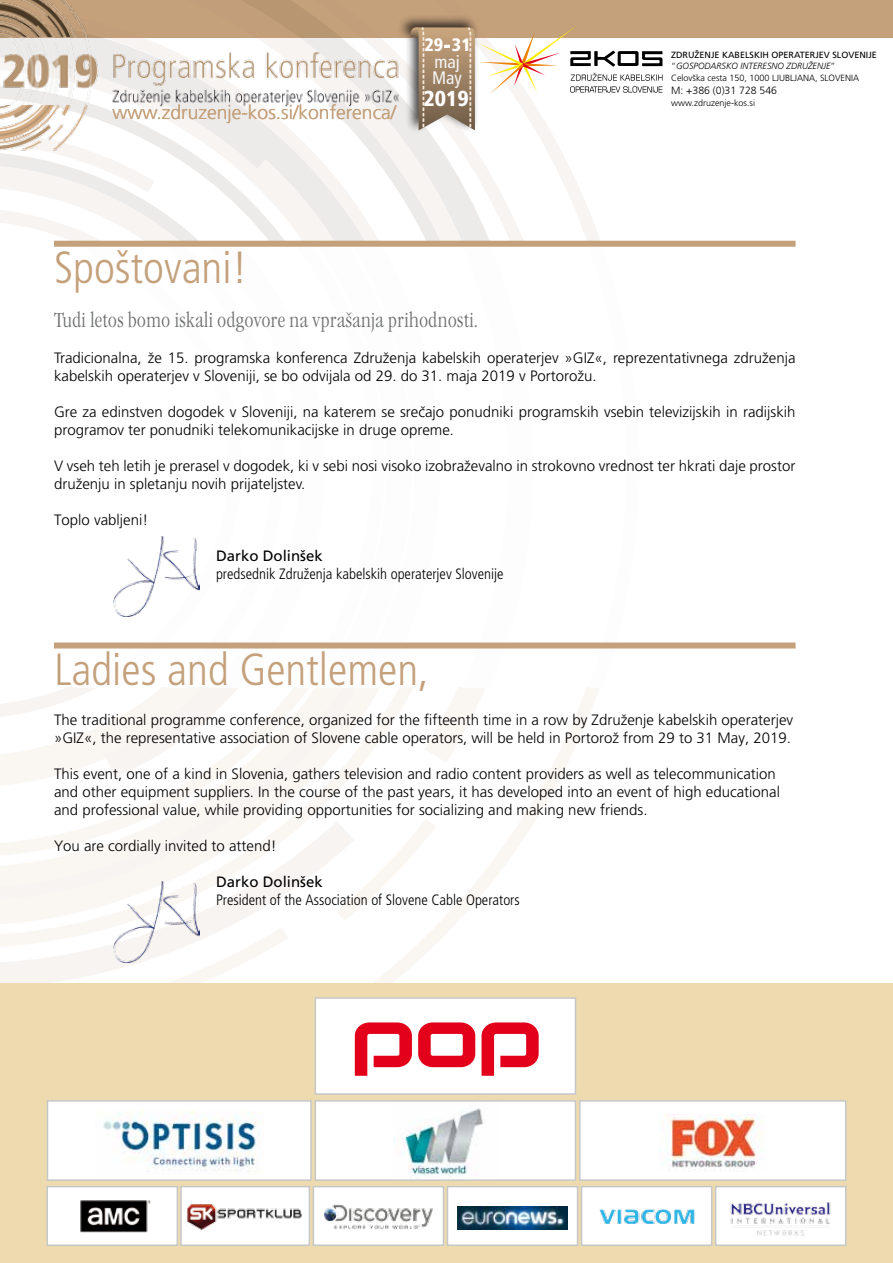
<style>
.page{position:relative;width:893px;height:1263px;background:#fff}
.page>*{position:absolute;margin:0;border:0;box-sizing:border-box;transform-origin:0 0}
.t1{font:300 condensed 45px "Frutiger LT Std";color:#c4a07b}
.t2{font:900 condensed 21.6px "Frutiger LT Std";color:#fff}
.t3{font:21px "Garamond Itc TEE Ligh Cond";color:#707172}
.t4{font:300 19.35px "Frutiger LT Std";color:#c4a07b}
.t5{font:condensed 18px "Frutiger LT Std";color:#f6f6f6}
.t6{font:900 condensed 18px "Frutiger LT Std";color:#fff}
.t7{font:300 15px/18px "Frutiger LT Std";color:#000}
.t8{font:300 condensed 15px "Frutiger LT Std";color:#000}
.t9{font:15px "Frutiger LT Std";color:#000}
.t10{font:300 10.5px "Frutiger LT Std";color:#000}
.t11{font:300 9px/11.9px "Frutiger LT Std";color:#000}
.s1{font-weight:400}
.s2{font-style:italic}
</style>
<div class="page">
<div style="left:0;top:0;width:893px;height:37px;background:#c4a07b"></div>
<svg style="left:382px;top:791px;width:171px;height:192px"></svg>
<svg style="left:431px;top:805px;width:18px;height:129px"></svg>
<svg style="left:382px;top:791px;width:49px;height:163px"></svg>
<svg style="left:0;top:870px;width:382px;height:113px"></svg>
<svg style="left:0;top:687px;width:368px;height:220px"></svg>
<svg style="left:308px;top:157px;width:6px;height:84px"></svg>
<svg style="left:229px;top:157px;width:79px;height:84px"></svg>
<svg style="left:0;top:195px;width:229px;height:46px"></svg>
<svg style="left:0;top:157px;width:302px;height:38px"></svg>
<div style="left:398px;top:14px;width:82px;height:120px;background:#000;opacity:.75"></div>
<svg style="left:314px;top:25px;width:348px;height:766px"></svg>
<div style="left:54px;top:241px;width:741px;height:6px;background:#c4a07b"></div>
<div style="left:54px;top:642px;width:741px;height:6px;background:#c4a07b"></div>
<img style="left:113px;top:882px;width:86px;height:80px">
<img style="left:113px;top:537px;width:87px;height:80px">
<img style="left:0;top:0;width:418px;height:157px">
<div style="left:0;top:983px;width:893px;height:280px;background:#eddbaf"></div>
<div style="left:47px;top:1100px;width:265px;height:81px;background:#fff;border:2px solid #c6c7c8"></div>
<img style="left:103px;top:1111px;width:158px;height:61px">
<div style="left:46px;top:1186px;width:132px;height:60px;background:#fff;border:2px solid #c6c7c8"></div>
<div style="left:579px;top:1100px;width:267px;height:81px;background:#fff;border:2px solid #c6c7c8"></div>
<div style="left:313px;top:1186px;width:131px;height:60px;background:#fff;border:2px solid #c6c7c8"></div>
<div style="left:447px;top:1186px;width:131px;height:60px;background:#fff;border:2px solid #c6c7c8"></div>
<div style="left:581px;top:1186px;width:131px;height:60px;background:#fff;border:2px solid #c6c7c8"></div>
<div style="left:715px;top:1186px;width:131px;height:60px;background:#fff;border:2px solid #c6c7c8"></div>
<img style="left:666px;top:1114px;width:98px;height:58px">
<div style="left:315px;top:997px;width:261px;height:98px;background:#fff;border:2px solid #c6c7c8"></div>
<svg style="left:355px;top:1022px;width:57px;height:54px"></svg>
<svg style="left:418px;top:1022px;width:57px;height:45px"></svg>
<svg style="left:482px;top:1022px;width:57px;height:54px"></svg>
<div style="left:315px;top:1100px;width:261px;height:81px;background:#fff;border:2px solid #c6c7c8"></div>
<img style="left:393px;top:1108px;width:94px;height:70px">
<div style="left:180px;top:1186px;width:130px;height:60px;background:#fff;border:2px solid #c6c7c8"></div>
<img style="left:324px;top:1205px;width:109px;height:24px">
<img style="left:458px;top:1206px;width:109px;height:23px">
<img style="left:80px;top:1200px;width:71px;height:33px">
<img style="left:599px;top:1209px;width:95px;height:15px">
<img style="left:187px;top:1204px;width:115px;height:26px">
<img style="left:730px;top:1202px;width:101px;height:34px">
<p class="t4" style="left:112px;top:101px;width:285px">www.zdruzenje-kos.si/konferenca/</p>
<p class="t6" style="left:424px;top:34px;width:48px">29-31</p>
<h2 class="t2" style="left:424px;top:86px;width:47px">2019</h2>
<p class="t5" style="left:434px;top:51px;width:27px">maj</p>
<p class="t5" style="left:432px;top:68px;width:31px">May</p>
<p class="t11" style="left:671px;top:49px;width:207px"><span class="s1">ZDRUŽENJE KABELSKIH OPERATERJEV SLOVENIJE </span>“<span class="s2">GOSPODARSKO INTERESNO ZDRUŽENJE</span>”<br>Celovška cesta 150, 1000 LJUBLJANA, SLOVENIA</p>
<p class="t10" style="left:671px;top:84px;width:108px">M: +386 (0)31 728 546</p>
<p class="t11" style="left:671px;top:97px;width:86px">www.zdruzenje-kos.si</p>
<h1 class="t1" style="left:54px;top:242px;width:195px">Spoštovani!</h1>
<h3 class="t3" style="left:54px;top:308px;width:425px">Tudi letos bomo iskali odgovore na vprašanja prihodnosti.</h3>
<p class="t7" style="left:54px;top:349px;width:743px">Tradicionalna, že 15. programska konferenca Združenja kabelskih operaterjev »GIZ«, reprezentativnega združenja kabelskih operaterjev v Sloveniji, se bo odvijala od 29. do 31. maja 2019 v Portorožu.</p>
<p class="t7" style="left:54px;top:403px;width:743px">Gre za edinstven dogodek v Sloveniji, na katerem se srečajo ponudniki programskih vsebin televizijskih in radijskih programov ter ponudniki telekomunikacijske in druge opreme.</p>
<p class="t7" style="left:54px;top:457px;width:743px">V vseh teh letih je prerasel v dogodek, ki v sebi nosi visoko izobraževalno in strokovno vrednost ter hkrati daje prostor druženju in spletanju novih prijateljstev.</p>
<p class="t7" style="left:54px;top:511px;width:96px">Toplo vabljeni!</p>
<p class="t9" style="left:216px;top:547px;width:108px">Darko Dolinšek</p>
<p class="t8" style="left:216px;top:566px;width:289px">predsednik Združenja kabelskih operaterjev Slovenije</p>
<h1 class="t1" style="left:54px;top:644px;width:376px">Ladies and Gentlemen,</h1>
<p class="t7" style="left:54px;top:711px;width:741px">The traditional programme conference, organized for the fifteenth time in a row by Združenje kabelskih operaterjev »GIZ«, the representative association of Slovene cable operators, will be held in Portorož from 29 to 31 May, 2019.</p>
<p class="t7" style="left:54px;top:765px;width:727px">This event, one of a kind in Slovenia, gathers television and radio content providers as well as telecommunication and other equipment suppliers. In the course of the past years, it has developed into an event of high educational and professional value, while providing opportunities for socializing and making new friends.</p>
<p class="t7" style="left:54px;top:837px;width:224px">You are cordially invited to attend!</p>
<p class="t9" style="left:216px;top:873px;width:108px">Darko Dolinšek</p>
<p class="t8" style="left:216px;top:892px;width:305px">President of the Association of Slovene Cable Operators</p>
</div>
